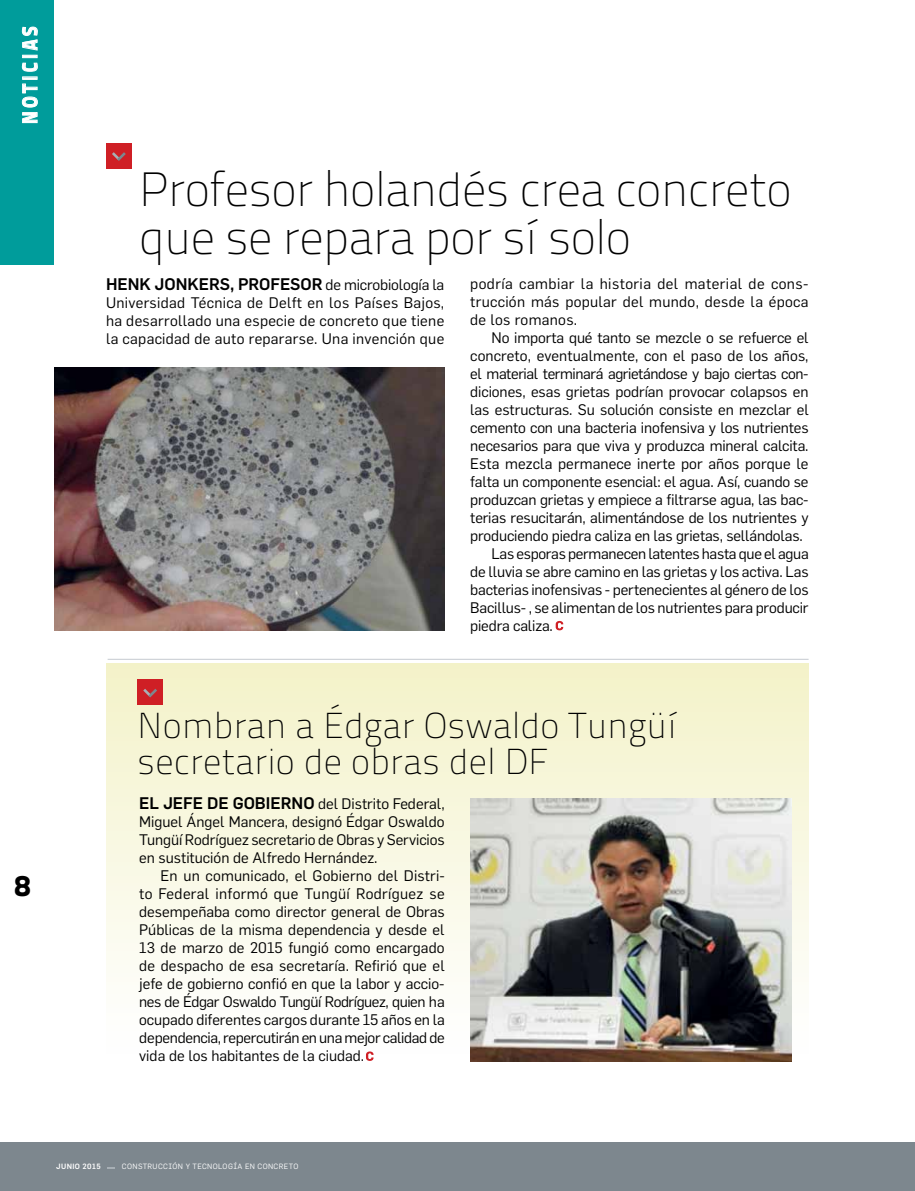
<style>
.page{position:relative;width:915px;height:1191px;background:#fff}
.page>*{position:absolute;margin:0;border:0;box-sizing:border-box;transform-origin:0 0}
.t1{font:100 48px/48px "Titillium Text 22 L";letter-spacing:-.01em;color:#000}
.t2{font:100 36px/36px "Titillium Text 22 L";letter-spacing:.01em;color:#000}
.t3{font:800 30px "Titillium Text 22 L";color:#000}
.t4{font:800 21px "Titillium Text 22 L";letter-spacing:.2em;color:#fff;scale:.85 1}
.t5{font:500 16.5px "Flama";color:#000}
.t6{font:15px/18px "Flama";letter-spacing:-.01em;color:#000;text-align:justify}
.t7{font:7.5px "Flama";letter-spacing:.05em;color:#fff}
.t8{font:500 7.5px "Flama";letter-spacing:.05em;color:#fff}
.s1{font-weight:400;font-size:15px}
.s2{font-weight:500;font-size:16.5px}
</style>
<div class="page">
<div style="left:0;top:1142px;width:914px;height:49px;background:#7d878e"></div>
<svg style="left:108px;top:1167px;width:7px;height:2px"></svg>
<img style="left:54px;top:368px;width:390px;height:263px">
<div style="left:106px;top:664px;width:702px;height:393px;background:linear-gradient(to bottom,#f3f2c9,#fff)"></div>
<div style="left:0;top:0;width:53px;height:264px;background:#009c9b"></div>
<hr style="left:108px;top:659px;width:700px;height:1px;background:#c5cbd0">
<svg style="left:22px;top:83px;width:16px;height:40px"></svg>
<div style="left:22px;top:77px;width:15px;height:3px;border:1px solid #fff"></div>
<svg style="left:22px;top:62px;width:16px;height:10px"></svg>
<div style="left:22px;top:55px;width:15px;height:3px;border:1px solid #fff"></div>
<svg style="left:22px;top:26px;width:16px;height:25px"></svg>
<div style="left:138px;top:679px;width:25px;height:25px;background:#cf1f25"></div>
<svg style="left:143px;top:689px;width:14px;height:8px"></svg>
<div style="left:106px;top:143px;width:25px;height:25px;background:#cf1f25"></div>
<svg style="left:112px;top:152px;width:14px;height:9px"></svg>
<svg style="left:555px;top:621px;width:8px;height:9px"></svg>
<svg style="left:366px;top:1051px;width:7px;height:10px"></svg>
<img style="left:470px;top:798px;width:321px;height:263px">
<h3 class="t4" style="left:13px;top:124px;width:116px;rotate:-90deg">NOTICIAS</h3>
<h3 class="t3" style="left:14px;top:862px;width:17px">8</h3>
<h1 class="t1" style="left:139px;top:163px;width:653px">Profesor holandés crea concreto que se repara por sí solo</h1>
<p class="t5" style="left:106px;top:272px;width:340px">HENK JONKERS, PROFESOR <span class="s1">de microbiología la</span></p>
<p class="t6" style="left:106px;top:293px;width:340px">Universidad Técnica de Delft en los Países Bajos, ha desarrollado una especie de concreto que tiene la capacidad de auto repararse. Una invención que</p>
<p class="t6" style="left:470px;top:274px;width:340px">podría cambiar la historia del material de cons&shy;trucción más popular del mundo, desde la época de los romanos.</p>
<p class="t6" style="left:491px;top:328px;width:318px">No importa qué tanto se mezcle o se refuerce el</p>
<p class="t6" style="left:470px;top:346px;width:340px">concreto, eventualmente, con el paso de los años,</p>
<p class="t6" style="left:470px;top:364px;width:340px">el material terminará agrietándose y bajo ciertas con-</p>
<p class="t6" style="left:470px;top:382px;width:339px">diciones, esas grietas podrían provocar colapsos en</p>
<p class="t6" style="left:470px;top:400px;width:340px">las estructuras. Su solución consiste en mezclar el</p>
<p class="t6" style="left:470px;top:418px;width:340px">cemento con una bacteria inofensiva y los nutrientes</p>
<p class="t6" style="left:470px;top:436px;width:340px">necesarios para que viva y produzca mineral calcita.</p>
<p class="t6" style="left:470px;top:454px;width:339px">Esta mezcla permanece inerte por años porque le</p>
<p class="t6" style="left:470px;top:472px;width:339px">falta un componente esencial: el agua. Así, cuando se</p>
<p class="t6" style="left:470px;top:490px;width:340px">produzcan grietas y empiece a filtrarse agua, las bac-</p>
<p class="t6" style="left:470px;top:508px;width:340px">terias resucitarán, alimentándose de los nutrientes y</p>
<p class="t6" style="left:470px;top:526px;width:334px">produciendo piedra caliza en las grietas, sellándolas.</p>
<p class="t6" style="left:491px;top:544px;width:318px">Las esporas permanecen latentes hasta que el agua</p>
<p class="t6" style="left:470px;top:562px;width:340px">de lluvia se abre camino en las grietas y los activa. Las</p>
<p class="t6" style="left:470px;top:580px;width:340px">bacterias inofensivas - pertenecientes al género de los</p>
<p class="t6" style="left:470px;top:598px;width:340px">Bacillus- , se alimentan de los nutrientes para producir</p>
<p class="t6" style="left:470px;top:616px;width:84px">piedra caliza.</p>
<h2 class="t2" style="left:137px;top:705px;width:540px">Nombran a Édgar Oswaldo Tungüí secretario de obras del DF</h2>
<p class="t6" style="left:139px;top:794px;width:307px"><span class="s2">EL JEFE DE GOBIERNO</span> del Distrito Federal, Miguel Ángel Mancera, designó Édgar Oswaldo Tungüí Rodríguez secretario de Obras y Servicios en sustitución de Alfredo Hernández.</p>
<p class="t6" style="left:139px;top:866px;width:307px;text-indent:21px">En un comunicado, el Gobierno del Distri&shy;to Federal informó que Tungüí Rodríguez se desempeñaba como director general de Obras Públicas de la misma dependencia y desde el 13 de marzo de 2015 fungió como encargado de despacho de esa secretaría. Refirió que el jefe de gobierno confió en que la labor y accio&shy;nes de Édgar Oswaldo Tungüí Rodríguez, quien ha ocupado diferentes cargos durante 15 años en la dependencia, repercutirán en una mejor calidad de vida de los habitantes de la ciudad.</p>
<p class="t8" style="left:56px;top:1161px;width:46px">JUNIO 2015</p>
<p class="t7" style="left:122px;top:1162px;width:178px">CONSTRUCCIÓN Y TECNOLOGÍA EN CONCRETO</p>
</div>
